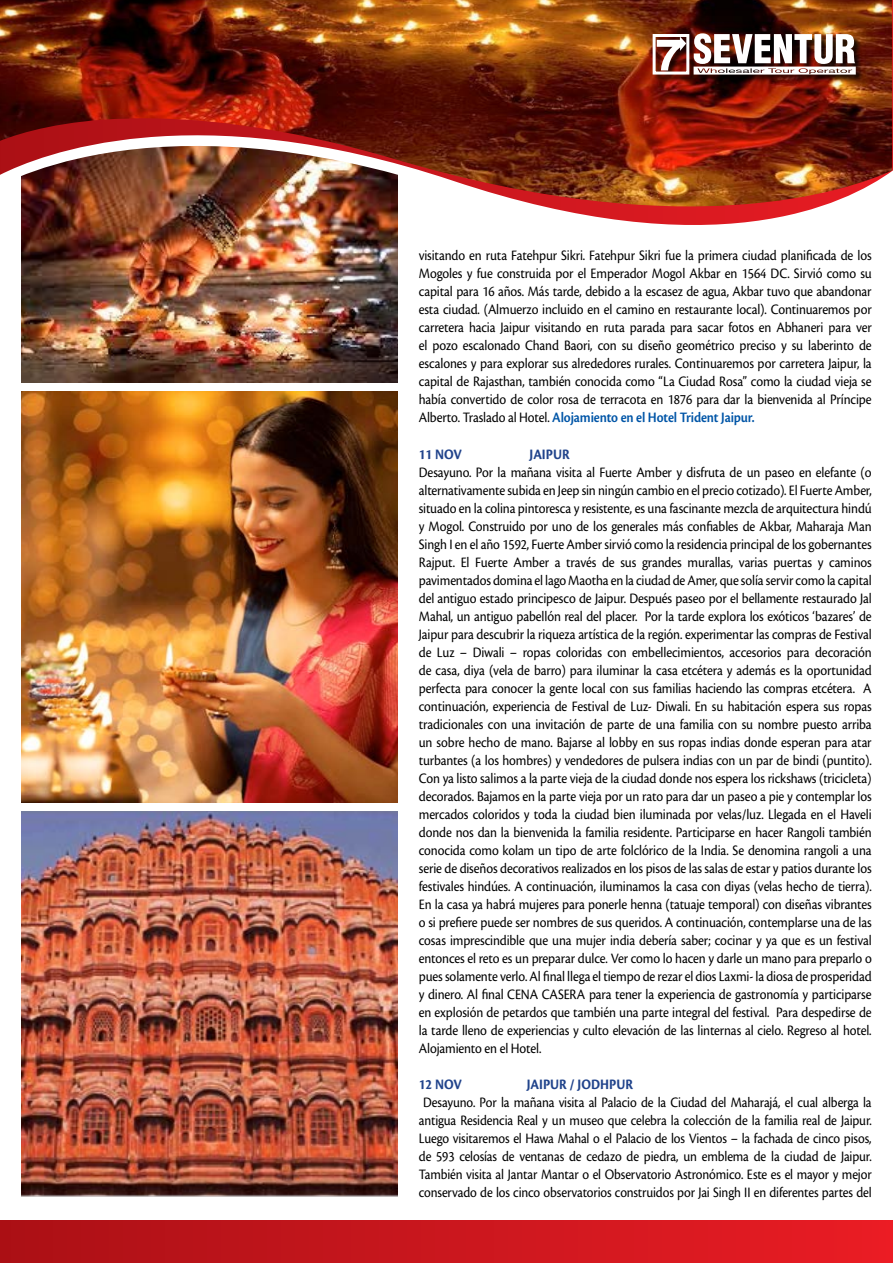
<style>
.page{position:relative;width:893px;height:1263px;background:#fff}
.page>*{position:absolute;margin:0;border:0;box-sizing:border-box;transform-origin:0 0}
.t1{font:15px/18px "Cronos Pro";letter-spacing:-.01em;color:#000;text-align:justify;scale:.9 1}
.t2{font:15px/18px "Cronos Pro";letter-spacing:-.01em;color:#000;text-align:justify;scale:.89 1}
.t3{font:700 15px "Cronos Pro";color:#20438b;scale:.9 1}
.s1{font-weight:600;color:#0055a7}
</style>
<div class="page">
<img style="left:21px;top:307px;width:377px;height:75px">
<img style="left:21px;top:391px;width:377px;height:412px">
<img style="left:21px;top:811px;width:377px;height:386px">
<img style="left:21px;top:267px;width:377px;height:40px">
<img style="left:21px;top:0;width:872px;height:267px">
<img style="left:0;top:0;width:892px;height:208px">
<div style="left:653px;top:34px;width:211px;height:49px;background:#000;opacity:.77"></div>
<div style="left:653px;top:34px;width:36px;height:41px;border:3px solid #fff"></div>
<svg style="left:657px;top:37px;width:29px;height:33px"></svg>
<img style="left:694px;top:33px;width:162px;height:42px">
<div style="left:0;top:1220px;width:893px;height:43px;background:linear-gradient(to right,#ab1016,#ea1d25)"></div>
<p class="t1" style="left:419px;top:247px;width:505px">visitando en ruta Fatehpur Sikri. Fatehpur Sikri fue la primera ciudad planificada de los Mogoles y fue construida por el Emperador Mogol Akbar en 1564 DC. Sirvió como su capital para 16 años. Más tarde, debido a la escasez de agua, Akbar tuvo que abandonar esta ciudad. (Almuerzo incluido en el camino en restaurante local). Continuaremos por carretera hacia Jaipur visitando en ruta parada para sacar fotos en Abhaneri para ver el pozo escalonado Chand Baori, con su diseño geométrico preciso y su laberinto de escalones y para explorar sus alrededores rurales. Continuaremos por carretera Jaipur, la capital de Rajasthan, también conocida como “La Ciudad Rosa” como la ciudad vieja se había convertido de color rosa de terracota en 1876 para dar la bienvenida al Príncipe Alberto. Traslado al Hotel. <span class="s1">Alojamiento en el Hotel Trident Jaipur.</span></p>
<p class="t3" style="left:419px;top:445px;width:49px">11 NOV</p>
<p class="t3" style="left:530px;top:445px;width:46px">JAIPUR</p>
<p class="t1" style="left:419px;top:463px;width:505px">Desayuno. Por la mañana visita al Fuerte Amber y disfruta de un paseo en elefante (o alternativamente subida en Jeep sin ningún cambio en el precio cotizado). El Fuerte Amber, situado en la colina pintoresca y resistente, es una fascinante mezcla de arquitectura hindú y Mogol. Construido por uno de los generales más confiables de Akbar, Maharaja Man Singh I en el año 1592, Fuerte Amber sirvió como la residencia principal de los gobernantes Rajput. El Fuerte Amber a través de sus grandes murallas, varias puertas y caminos pavimentados domina el lago Maotha en la ciudad de Amer, que solía servir como la capital del antiguo estado principesco de Jaipur. Después paseo por el bellamente restaurado Jal Mahal, un antiguo pabellón real del placer. Por la tarde explora los exóticos ‘bazares’ de Jaipur para descubrir la riqueza artística de la región. experimentar las compras de Festival de Luz – Diwali – ropas coloridas con embellecimientos, accesorios para decoración de casa, diya (vela de barro) para iluminar la casa etcétera y además es la oportunidad perfecta para conocer la gente local con sus familias haciendo las compras etcétera. A continuación, experiencia de Festival de Luz- Diwali. En su habitación espera sus ropas tradicionales con una invitación de parte de una familia con su nombre puesto arriba un sobre hecho de mano. Bajarse al lobby en sus ropas indias donde esperan para atar turbantes (a los hombres) y vendedores de pulsera indias con un par de bindi (puntito).<br>Con ya listo salimos a la parte vieja de la ciudad donde nos espera los rickshaws (tricicleta) decorados. Bajamos en la parte vieja por un rato para dar un paseo a pie y contemplar los mercados coloridos y toda la ciudad bien iluminada por velas/luz. Llegada en el Haveli donde nos dan la bienvenida la familia residente. Participarse en hacer Rangoli también conocida como kolam un tipo de arte folclórico de la India. Se denomina rangoli a una serie de diseños decorativos realizados en los pisos de las salas de estar y patios durante los festivales hindúes. A continuación, iluminamos la casa con diyas (velas hecho de tierra).<br>En la casa ya habrá mujeres para ponerle henna (tatuaje temporal) con diseñas vibrantes o si prefiere puede ser nombres de sus queridos. A continuación, contemplarse una de las cosas imprescindible que una mujer india debería saber; cocinar y ya que es un festival entonces el reto es un preparar dulce. Ver como lo hacen y darle un mano para preparlo o pues solamente verlo. Al final llega el tiempo de rezar el dios Laxmi- la diosa de prosperidad y dinero. Al final CENA CASERA para tener la experiencia de gastronomía y participarse en explosión de petardos que también una parte integral del festival. Para despedirse de la tarde lleno de experiencias y culto elevación de las linternas al cielo. Regreso al hotel.<br>Alojamiento en el Hotel.</p>
<p class="t3" style="left:419px;top:1075px;width:49px">12 NOV</p>
<p class="t3" style="left:527px;top:1075px;width:119px">JAIPUR / JODHPUR</p>
<p class="t2" style="left:419px;top:1093px;width:510px">Desayuno. Por la mañana visita al Palacio de la Ciudad del Maharajá, el cual alberga la antigua Residencia Real y un museo que celebra la colección de la familia real de Jaipur.<br>Luego visitaremos el Hawa Mahal o el Palacio de los Vientos – la fachada de cinco pisos, de 593 celosías de ventanas de cedazo de piedra, un emblema de la ciudad de Jaipur.<br>También visita al Jantar Mantar o el Observatorio Astronómico. Este es el mayor y mejor conservado de los cinco observatorios construidos por Jai Singh II en diferentes partes del</p>
</div>
